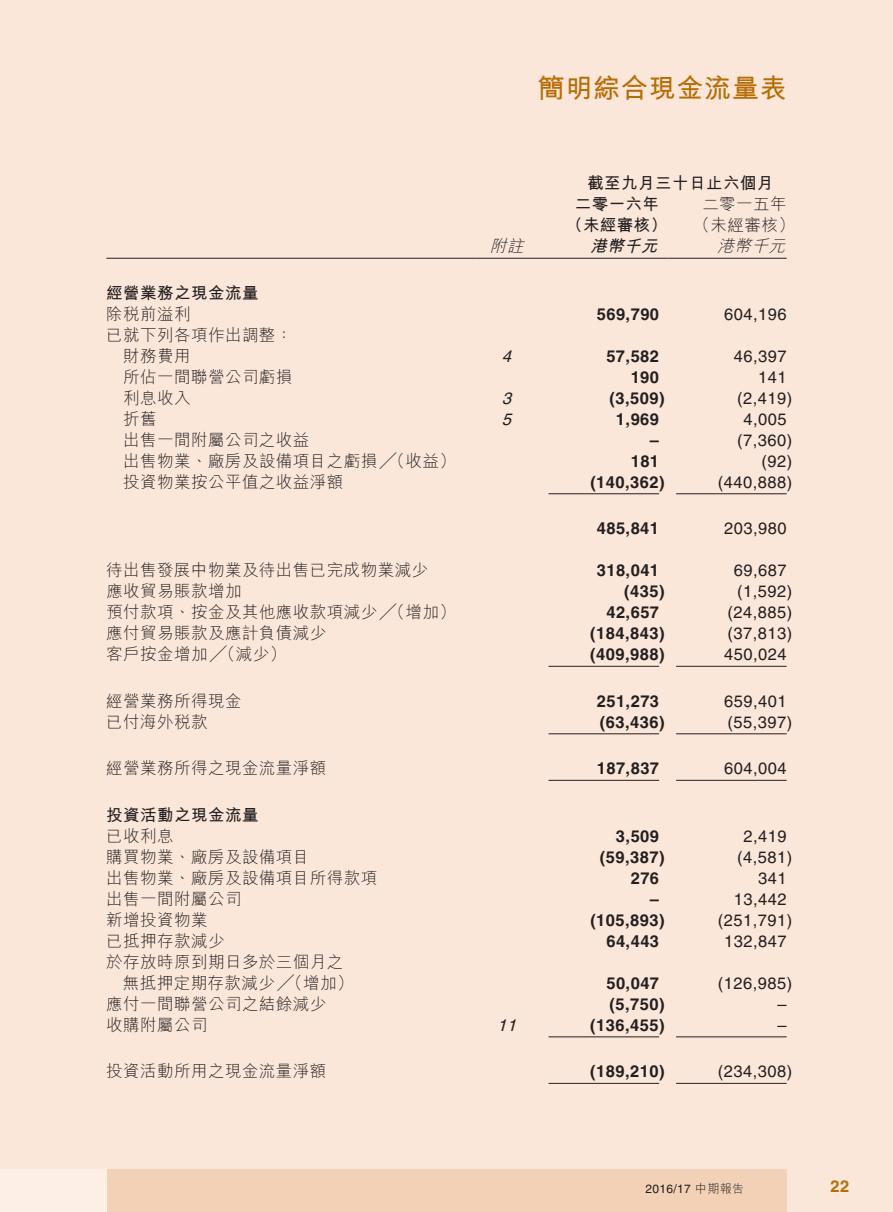
<style>
.page{position:relative;width:893px;height:1212px;background:#fbe7da}
.page>*{position:absolute;margin:0;border:0;box-sizing:border-box;transform-origin:0 0}
.t1{font:700 27px "M Hei HK";letter-spacing:.03em;color:#b76d06}
.t2{font:300 16.5px/21px "M Hei HK";letter-spacing:.03em;color:#231f20}
.t3{font:16.5px "Helvetica LT Std";letter-spacing:.03em;color:#231f20}
.t4{font:700 16.5px "Helvetica LT Std";letter-spacing:.03em;color:#231f20}
.t5{font:700 16.5px "M Hei HK";letter-spacing:.03em;color:#231f20}
.t6{font:italic 300 16.5px "M Hei HK";color:#231f20}
.t7{font:italic 16.5px "Helvetica LT Std";color:#231f20}
.t8{font:italic 700 16.5px "M Hei HK";color:#231f20}
.t9{font:700 16.5px "Helvetica LT Std";color:#b76d06}
.t10{font:12px "Helvetica LT Std";letter-spacing:.03em;color:#231f20}
.s1{font-family:"M Hei HK";font-weight:300}
</style>
<div class="page">
<div style="left:0;top:1169px;width:787px;height:43px;background:#f3d1b6"></div>
<div style="left:0;top:1169px;width:106px;height:43px;background:#fdefe6"></div>
<hr style="left:106px;top:258px;width:370px;height:1px;background:#231f20">
<hr style="left:476px;top:258px;width:64px;height:1px;background:#231f20">
<hr style="left:540px;top:258px;width:128px;height:1px;background:#231f20">
<hr style="left:668px;top:258px;width:119px;height:1px;background:#231f20">
<hr style="left:549px;top:493px;width:110px;height:1px;background:#231f20">
<hr style="left:676px;top:493px;width:111px;height:1px;background:#231f20">
<hr style="left:549px;top:666px;width:110px;height:1px;background:#231f20">
<hr style="left:676px;top:666px;width:111px;height:1px;background:#231f20">
<hr style="left:549px;top:733px;width:110px;height:1px;background:#231f20">
<hr style="left:676px;top:733px;width:111px;height:1px;background:#231f20">
<hr style="left:549px;top:780px;width:110px;height:1px;background:#231f20">
<hr style="left:676px;top:780px;width:111px;height:1px;background:#231f20">
<hr style="left:549px;top:1036px;width:110px;height:1px;background:#231f20">
<hr style="left:676px;top:1036px;width:111px;height:1px;background:#231f20">
<hr style="left:549px;top:1083px;width:110px;height:1px;background:#231f20">
<hr style="left:676px;top:1083px;width:111px;height:1px;background:#231f20">
<h1 class="t1" style="left:538px;top:68px;width:251px">簡明綜合現金流量表</h1>
<p class="t5" style="left:587px;top:171px;width:188px">截至九月三十日止六個月</p>
<p class="t2" style="left:702px;top:193px;width:86px">二零一五年</p>
<p class="t5" style="left:575px;top:192px;width:86px">二零一六年</p>
<p class="t5" style="left:566px;top:213px;width:103px">（未經審核）</p>
<p class="t2" style="left:694px;top:214px;width:103px">（未經審核(</p>
<p class="t6" style="left:490px;top:234px;width:41px">附註</p>
<p class="t8" style="left:590px;top:234px;width:75px">港幣千元</p>
<p class="t6" style="left:718px;top:234px;width:75px">港幣千元</p>
<p class="t5" style="left:106px;top:280px;width:154px">經營業務之現金流量</p>
<p class="t2" style="left:106px;top:302px;width:188px">除稅前溢利<br>已就下列各項作出調整：</p>
<p class="t4" style="left:597px;top:304px;width:64px">569,790</p>
<p class="t3" style="left:724px;top:304px;width:64px">604,196</p>
<p class="t2" style="left:123px;top:344px;width:69px">財務費用</p>
<p class="t7" style="left:502px;top:346px;width:16px">4</p>
<p class="t4" style="left:606px;top:346px;width:54px">57,582</p>
<p class="t3" style="left:734px;top:346px;width:54px">46,397</p>
<p class="t2" style="left:123px;top:365px;width:171px">所佔一間聯營公司虧損</p>
<p class="t4" style="left:631px;top:367px;width:30px">190</p>
<p class="t3" style="left:758px;top:367px;width:30px">141</p>
<p class="t2" style="left:123px;top:386px;width:69px">利息收入</p>
<p class="t7" style="left:502px;top:388px;width:16px">3</p>
<p class="t4" style="left:610px;top:388px;width:57px">)3,509(</p>
<p class="t3" style="left:737px;top:388px;width:57px">)2,419(</p>
<p class="t2" style="left:123px;top:407px;width:35px">折舊</p>
<p class="t7" style="left:502px;top:409px;width:16px">5</p>
<p class="t4" style="left:616px;top:409px;width:45px">1,969</p>
<p class="t3" style="left:743px;top:409px;width:45px">4,005</p>
<p class="t2" style="left:123px;top:428px;width:188px">出售一間附屬公司之收益</p>
<p class="t4" style="left:650px;top:430px;width:11px">–</p>
<p class="t3" style="left:737px;top:430px;width:57px">)7,360(</p>
<p class="t2" style="left:123px;top:449px;width:334px">出售物業、廠房及設備項目之虧損╱（收益(</p>
<p class="t4" style="left:631px;top:451px;width:30px">181</p>
<p class="t3" style="left:761px;top:451px;width:32px">)92(</p>
<p class="t2" style="left:123px;top:470px;width:222px">投資物業按公平值之收益淨額</p>
<p class="t4" style="left:590px;top:472px;width:76px">)140,362(</p>
<p class="t3" style="left:718px;top:472px;width:76px">)440,888(</p>
<p class="t4" style="left:597px;top:518px;width:64px">485,841</p>
<p class="t3" style="left:724px;top:519px;width:64px">203,980</p>
<p class="t2" style="left:106px;top:559px;width:323px">待出售發展中物業及待出售已完成物業減少</p>
<p class="t4" style="left:597px;top:560px;width:64px">318,041</p>
<p class="t3" style="left:734px;top:561px;width:54px">69,687</p>
<p class="t2" style="left:106px;top:580px;width:137px">應收貿易賬款增加</p>
<p class="t4" style="left:624px;top:581px;width:42px">)435(</p>
<p class="t3" style="left:737px;top:582px;width:57px">)1,592(</p>
<p class="t2" style="left:106px;top:601px;width:351px">預付款項、按金及其他應收款項減少╱（增加(</p>
<p class="t4" style="left:606px;top:602px;width:54px">42,657</p>
<p class="t3" style="left:727px;top:603px;width:66px">)24,885(</p>
<p class="t2" style="left:106px;top:622px;width:222px">應付貿易賬款及應計負債減少</p>
<p class="t4" style="left:590px;top:623px;width:76px">)184,843(</p>
<p class="t3" style="left:727px;top:624px;width:66px">)37,813(</p>
<p class="t2" style="left:106px;top:643px;width:181px">客戶按金增加╱（減少(</p>
<p class="t4" style="left:590px;top:644px;width:76px">)409,988(</p>
<p class="t3" style="left:724px;top:645px;width:64px">450,024</p>
<p class="t2" style="left:106px;top:689px;width:137px">經營業務所得現金</p>
<p class="t4" style="left:597px;top:691px;width:64px">251,273</p>
<p class="t3" style="left:724px;top:691px;width:64px">659,401</p>
<p class="t2" style="left:106px;top:710px;width:103px">已付海外稅款</p>
<p class="t4" style="left:600px;top:712px;width:66px">)63,436(</p>
<p class="t3" style="left:727px;top:712px;width:66px">)55,397(</p>
<p class="t2" style="left:106px;top:757px;width:222px">經營業務所得之現金流量淨額</p>
<p class="t5" style="left:106px;top:802px;width:154px">投資活動之現金流量</p>
<p class="t4" style="left:597px;top:758px;width:64px">187,837</p>
<p class="t3" style="left:724px;top:759px;width:64px">604,004</p>
<p class="t2" style="left:106px;top:824px;width:69px">已收利息</p>
<p class="t4" style="left:616px;top:826px;width:45px">3,509</p>
<p class="t3" style="left:743px;top:826px;width:45px">2,419</p>
<p class="t2" style="left:106px;top:845px;width:205px">購買物業、廠房及設備項目</p>
<p class="t4" style="left:600px;top:847px;width:66px">)59,387(</p>
<p class="t3" style="left:737px;top:847px;width:57px">)4,581(</p>
<p class="t2" style="left:106px;top:866px;width:272px">出售物業、廠房及設備項目所得款項</p>
<p class="t4" style="left:631px;top:868px;width:30px">276</p>
<p class="t3" style="left:758px;top:868px;width:30px">341</p>
<p class="t2" style="left:106px;top:887px;width:137px">出售一間附屬公司</p>
<p class="t4" style="left:650px;top:889px;width:11px">–</p>
<p class="t3" style="left:734px;top:889px;width:54px">13,442</p>
<p class="t2" style="left:106px;top:908px;width:103px">新增投資物業</p>
<p class="t4" style="left:590px;top:910px;width:76px">)105,893(</p>
<p class="t3" style="left:718px;top:910px;width:76px">)251,791(</p>
<p class="t2" style="left:106px;top:929px;width:239px">已抵押存款減少<br>於存放時原到期日多於三個月之</p>
<p class="t4" style="left:606px;top:931px;width:54px">64,443</p>
<p class="t3" style="left:724px;top:931px;width:64px">132,847</p>
<p class="t2" style="left:123px;top:971px;width:232px">無抵押定期存款減少╱（增加(</p>
<p class="t4" style="left:606px;top:973px;width:54px">50,047</p>
<p class="t3" style="left:718px;top:973px;width:76px">)126,985(</p>
<p class="t2" style="left:106px;top:992px;width:222px">應付一間聯營公司之結餘減少</p>
<p class="t4" style="left:610px;top:994px;width:57px">)5,750(</p>
<p class="t3" style="left:777px;top:994px;width:11px">–</p>
<p class="t2" style="left:106px;top:1013px;width:103px">收購附屬公司</p>
<p class="t7" style="left:497px;top:1015px;width:25px">11</p>
<p class="t4" style="left:590px;top:1015px;width:76px">)136,455(</p>
<p class="t3" style="left:777px;top:1015px;width:11px">–</p>
<p class="t2" style="left:106px;top:1060px;width:222px">投資活動所用之現金流量淨額</p>
<p class="t4" style="left:590px;top:1061px;width:76px">)189,210(</p>
<p class="t3" style="left:718px;top:1062px;width:76px">)234,308(</p>
<p class="t10" style="left:645px;top:1182px;width:100px">2016/17 <span class="s1">中期報告</span></p>
<p class="t9" style="left:830px;top:1176px;width:20px">22</p>
</div>
